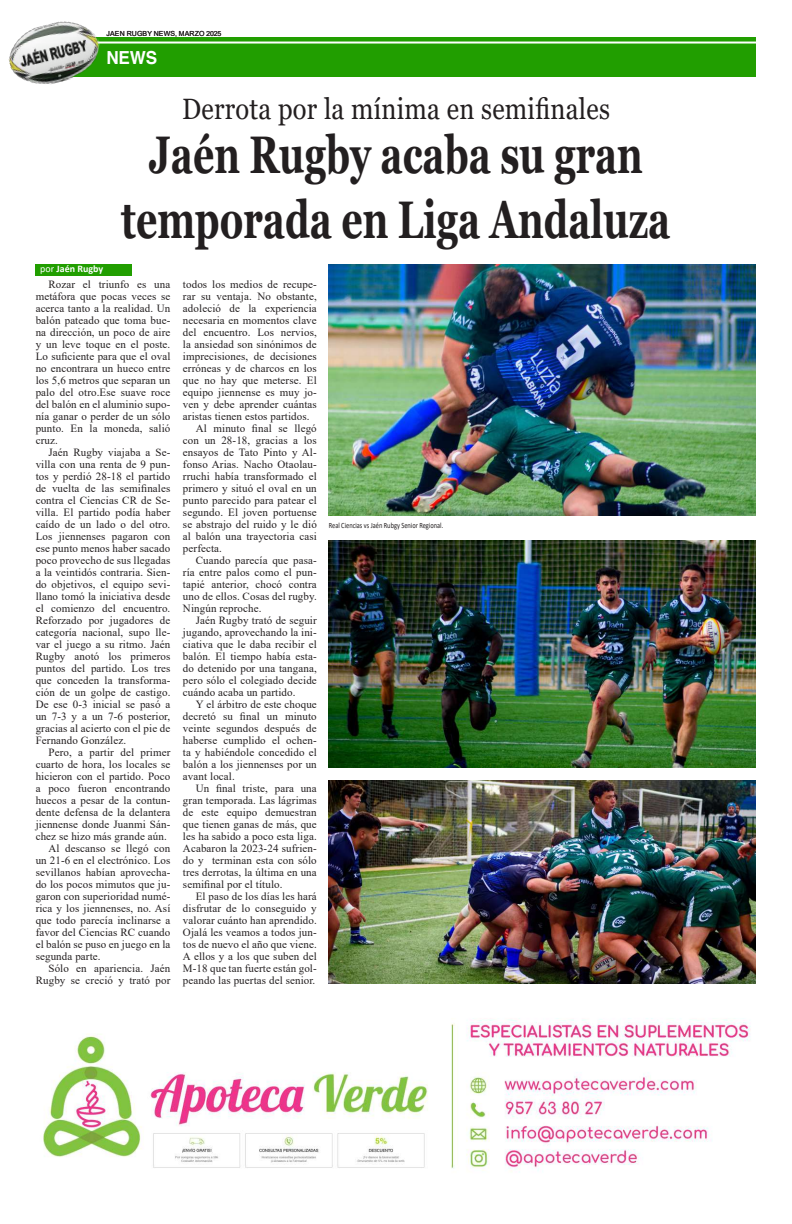
<style>
.page{position:relative;width:792px;height:1224px;background:#fff}
.page>*{position:absolute;margin:0;border:0;box-sizing:border-box;transform-origin:0 0}
.t1{font:700 52.9px/64.8px "Georgia";color:#231f20;text-align:center;scale:.7 1}
.t2{font:29.4px "Georgia";letter-spacing:.01em;color:#231f20;scale:.87 1}
.t3{font:700 18px "Helvetica";color:#fff;scale:.95 1}
.t4{font:11px/12px "Times New Roman";letter-spacing:.01em;color:#231f20;text-align:justify}
.t5{font:700 10px "Calibri";color:#fff}
.t6{font:8px "Calibri";color:#231f20;scale:.8 1}
.t7{font:7px "Arial";letter-spacing:.015em;color:#231f20}
.s1{font-weight:400}
</style>
<div class="page">
<img style="left:8px;top:21px;width:98px;height:63px">
<div style="left:36px;top:38px;width:720px;height:39px;background:#219e00"></div>
<hr style="left:36px;top:42px;width:720px;height:2px;background:#fff">
<div style="left:36px;top:264px;width:96px;height:12px;background:#219e00"></div>
<img style="left:43px;top:1018px;width:708px;height:154px">
<img style="left:329px;top:780px;width:426px;height:204px">
<img style="left:329px;top:540px;width:426px;height:228px">
<img style="left:329px;top:264px;width:427px;height:252px">
<p class="t7" style="left:107px;top:29px;width:116px">JAEN RUGBY NEWS, MARZO 2025</p>
<h3 class="t3" style="left:106px;top:46px;width:55px">NEWS</h3>
<h2 class="t2" style="left:182px;top:91px;width:493px">Derrota por la mínima en semifinales</h2>
<h1 class="t1" style="left:121px;top:123px;width:786px">Jaén Rugby acaba su gran temporada en Liga Andaluza</h1>
<p class="t5" style="left:40px;top:261px;width:64px"><span class="s1">por</span> Jaén Rugby</p>
<p class="t4" style="left:36px;top:278px;width:136px;text-indent:13px">Rozar el triunfo es una metáfora que pocas veces se acerca tanto a la realidad. Un balón pateado que toma bue&shy;na dirección, un poco de aire y un leve toque en el poste.<br>Lo suficiente para que el oval no encontrara un hueco entre los 5,6 metros que separan un palo del otro.Ese suave roce del balón en el aluminio supo&shy;nía ganar o perder de un sólo punto. En la moneda, salió cruz.</p>
<p class="t4" style="left:36px;top:446px;width:136px;text-indent:13px">Jaén Rugby viajaba a Se&shy;villa con una renta de 9 pun&shy;tos y perdió 28-18 el partido de vuelta de las semifinales contra el Ciencias CR de Se&shy;villa. El partido podía haber caído de un lado o del otro.<br>Los jiennenses pagaron con ese punto menos haber sacado poco provecho de sus llegadas a la veintidós contraria. Sien&shy;do objetivos, el equipo sevi&shy;llano tomó la iniciativa desde el comienzo del encuentro.<br>Reforzado por jugadores de categoría nacional, supo lle&shy;var el juego a su ritmo. Jaén Rugby anotó los primeros puntos del partido. Los tres que conceden la transforma&shy;ción de un golpe de castigo.<br>De ese 0-3 inicial se pasó a un 7-3 y a un 7-6 posterior, gracias al acierto con el pie de Fernando González.</p>
<p class="t4" style="left:48px;top:746px;width:123px">Pero, a partir del primer</p>
<p class="t4" style="left:36px;top:758px;width:136px">cuarto de hora, los locales se</p>
<p class="t4" style="left:36px;top:770px;width:136px">hicieron con el partido. Poco</p>
<p class="t4" style="left:36px;top:782px;width:136px">a poco fueron encontrando</p>
<p class="t4" style="left:36px;top:794px;width:136px">huecos a pesar de la contun-</p>
<p class="t4" style="left:36px;top:806px;width:136px">dente defensa de la delantera</p>
<p class="t4" style="left:36px;top:818px;width:136px">jiennense donde Juanmi Sán-</p>
<p class="t4" style="left:36px;top:830px;width:133px">chez se hizo más grande aún.</p>
<p class="t4" style="left:48px;top:842px;width:123px">Al descanso se llegó con</p>
<p class="t4" style="left:36px;top:854px;width:136px">un 21-6 en el electrónico. Los</p>
<p class="t4" style="left:36px;top:866px;width:136px">sevillanos habían aprovecha-</p>
<p class="t4" style="left:36px;top:878px;width:136px">do los pocos mimutos que ju-</p>
<p class="t4" style="left:36px;top:890px;width:136px">garon con superioridad numé-</p>
<p class="t4" style="left:36px;top:902px;width:136px">rica y los jiennenses, no. Así</p>
<p class="t4" style="left:36px;top:914px;width:136px">que todo parecía inclinarse a</p>
<p class="t4" style="left:36px;top:926px;width:136px">favor del Ciencias RC cuando</p>
<p class="t4" style="left:36px;top:938px;width:136px">el balón se puso en juego en la</p>
<p class="t4" style="left:36px;top:950px;width:66px">segunda parte.</p>
<p class="t4" style="left:48px;top:962px;width:123px">Sólo en apariencia. Jaén</p>
<p class="t4" style="left:36px;top:974px;width:136px">Rugby se creció y trató por</p>
<p class="t4" style="left:183px;top:278px;width:135px">todos los medios de recupe-</p>
<p class="t4" style="left:183px;top:290px;width:135px">rar su ventaja. No obstante,</p>
<p class="t4" style="left:183px;top:302px;width:135px">adoleció de la experiencia</p>
<p class="t4" style="left:183px;top:314px;width:135px">necesaria en momentos clave</p>
<p class="t4" style="left:183px;top:326px;width:135px">del encuentro. Los nervios,</p>
<p class="t4" style="left:183px;top:338px;width:135px">la ansiedad son sinónimos de</p>
<p class="t4" style="left:183px;top:350px;width:135px">imprecisiones, de decisiones</p>
<p class="t4" style="left:183px;top:362px;width:135px">erróneas y de charcos en los</p>
<p class="t4" style="left:183px;top:374px;width:135px">que no hay que meterse. El</p>
<p class="t4" style="left:183px;top:386px;width:135px">equipo jiennense es muy jo-</p>
<p class="t4" style="left:183px;top:398px;width:135px">ven y debe aprender cuántas</p>
<p class="t4" style="left:183px;top:410px;width:128px">aristas tienen estos partidos.</p>
<p class="t4" style="left:196px;top:422px;width:123px">Al minuto final se llegó</p>
<p class="t4" style="left:183px;top:434px;width:135px">con un 28-18, gracias a los</p>
<p class="t4" style="left:183px;top:446px;width:135px">ensayos de Tato Pinto y Al-</p>
<p class="t4" style="left:183px;top:458px;width:135px">fonso Arias. Nacho Otaolau-</p>
<p class="t4" style="left:183px;top:470px;width:135px">rruchi había transformado el</p>
<p class="t4" style="left:183px;top:482px;width:135px">primero y situó el oval en un</p>
<p class="t4" style="left:183px;top:494px;width:135px">punto parecido para patear el</p>
<p class="t4" style="left:183px;top:506px;width:135px">segundo. El joven portuense</p>
<p class="t4" style="left:183px;top:518px;width:135px">se abstrajo del ruido y le dió</p>
<p class="t4" style="left:183px;top:530px;width:135px">al balón una trayectoria casi</p>
<p class="t4" style="left:183px;top:542px;width:41px">perfecta.</p>
<p class="t4" style="left:196px;top:554px;width:123px">Cuando parecía que pasa-</p>
<p class="t4" style="left:183px;top:566px;width:135px">ría entre palos como el pun-</p>
<p class="t4" style="left:183px;top:578px;width:135px">tapié anterior, chocó contra</p>
<p class="t4" style="left:183px;top:590px;width:135px">uno de ellos. Cosas del rugby.</p>
<p class="t4" style="left:183px;top:602px;width:80px">Ningún reproche.</p>
<p class="t4" style="left:196px;top:614px;width:123px">Jaén Rugby trató de seguir</p>
<p class="t4" style="left:183px;top:626px;width:135px">jugando, aprovechando la ini-</p>
<p class="t4" style="left:183px;top:638px;width:135px">ciativa que le daba recibir el</p>
<p class="t4" style="left:183px;top:650px;width:135px">balón. El tiempo había esta-</p>
<p class="t4" style="left:183px;top:662px;width:135px">do detenido por una tangana,</p>
<p class="t4" style="left:183px;top:674px;width:135px">pero sólo el colegiado decide</p>
<p class="t4" style="left:183px;top:686px;width:114px">cuándo acaba un partido.</p>
<p class="t4" style="left:196px;top:698px;width:123px">Y el árbitro de este choque</p>
<p class="t4" style="left:183px;top:710px;width:135px">decretó su final un minuto</p>
<p class="t4" style="left:183px;top:722px;width:135px">veinte segundos después de</p>
<p class="t4" style="left:183px;top:734px;width:135px">haberse cumplido el ochen-</p>
<p class="t4" style="left:183px;top:746px;width:135px">ta y habiéndole concedido el</p>
<p class="t4" style="left:183px;top:758px;width:135px">balón a los jiennenses por un</p>
<p class="t4" style="left:183px;top:770px;width:53px">avant local.</p>
<p class="t4" style="left:196px;top:782px;width:123px">Un final triste, para una</p>
<p class="t4" style="left:183px;top:794px;width:135px">gran temporada. Las lágrimas</p>
<p class="t4" style="left:183px;top:806px;width:135px">de este equipo demuestran</p>
<p class="t4" style="left:183px;top:818px;width:135px">que tienen ganas de más, que</p>
<p class="t4" style="left:183px;top:830px;width:135px">les ha sabido a poco esta liga.</p>
<p class="t4" style="left:183px;top:842px;width:135px">Acabaron la 2023-24 sufrien-</p>
<p class="t4" style="left:183px;top:854px;width:135px">do y terminan esta con sólo</p>
<p class="t4" style="left:183px;top:866px;width:135px">tres derrotas, la última en una</p>
<p class="t4" style="left:183px;top:878px;width:101px">semifinal por el título.</p>
<p class="t4" style="left:196px;top:890px;width:123px">El paso de los días les hará</p>
<p class="t4" style="left:183px;top:902px;width:135px">disfrutar de lo conseguido y</p>
<p class="t4" style="left:183px;top:914px;width:135px">valorar cuánto han aprendido.</p>
<p class="t4" style="left:183px;top:926px;width:135px">Ojalá les veamos a todos jun-</p>
<p class="t4" style="left:183px;top:938px;width:135px">tos de nuevo el año que viene.</p>
<p class="t4" style="left:183px;top:950px;width:135px">A ellos y a los que suben del</p>
<p class="t4" style="left:183px;top:962px;width:135px">M-18 que tan fuerte están gol-</p>
<p class="t4" style="left:183px;top:974px;width:134px">peando las puertas del senior.</p>
<p class="t6" style="left:329px;top:520px;width:145px">Real Ciencias vs Jaén Rubgy Senior Regional.</p>
</div>
